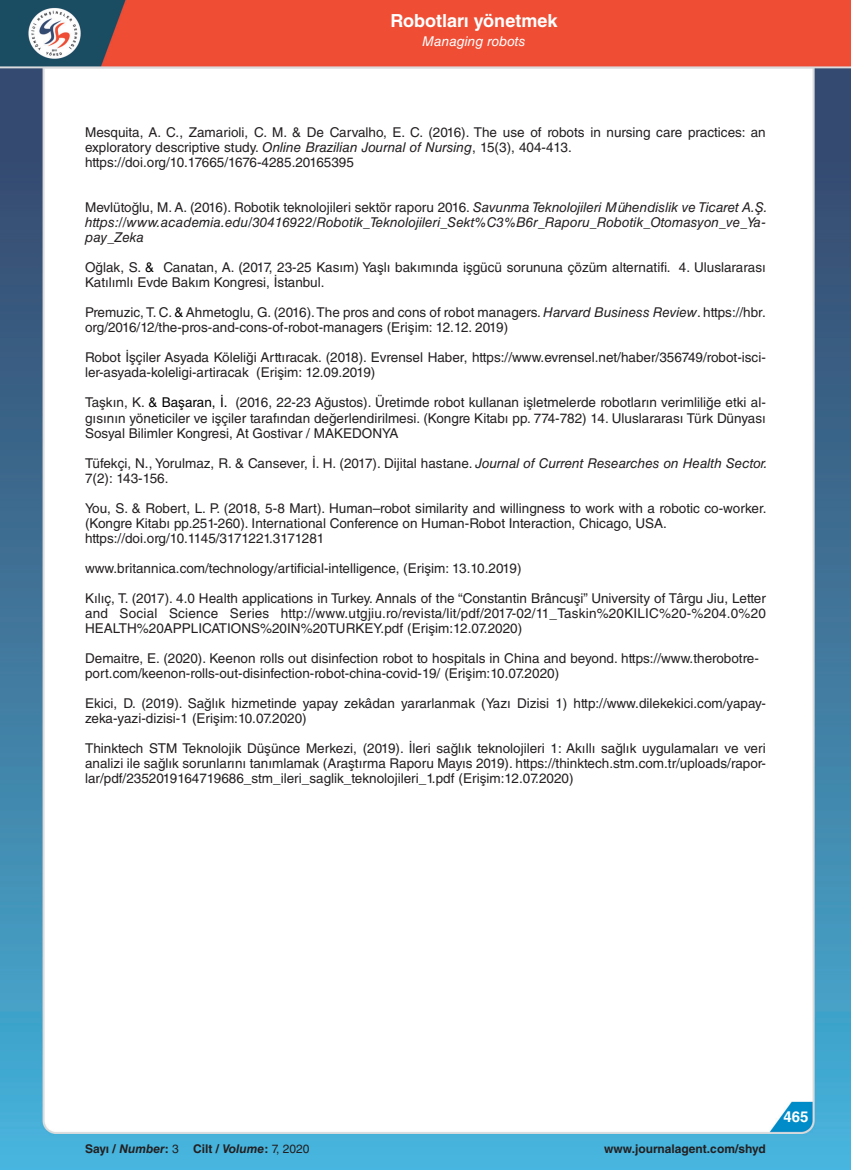
<style>
.page{position:relative;width:851px;height:1170px;background:#fff}
.page>*{position:absolute;margin:0;border:0;box-sizing:border-box;transform-origin:0 0}
.t1{font:700 18px "Helvetica LT Std";color:#fff}
.t2{font:700 15px "Helvetica LT Std";color:#fff}
.Gövde_A{font:13.5px/15px "Helvetica LT Std";color:#231f20}
.Gövde_A-2{font:italic 13.5px/15px "Helvetica LT Std";letter-spacing:.005em;color:#231f20}
.Heading_1{font:13.5px/15px "Helvetica LT Std";color:#231f20}
.t3{font:italic 13.5px "Helvetica LT Std";color:#fff}
.t4{font:700 12px "Helvetica LT Std";color:#231f20}
.s1{font-style:italic}
.s2{font-style:normal}
.s3{color:#000}
.s4{font-weight:400}
</style>
<div class="page">
<img style="left:0;top:0;width:850px;height:1169px">
<div style="left:85px;top:620px;width:680px;height:31px;background:#fff"></div>
<div style="left:85px;top:635px;width:680px;height:46px;background:#fff"></div>
<p class="t1" style="left:390px;top:9px;width:168px">Robotları yönetmek</p>
<p class="t3" style="left:422px;top:33px;width:105px">Managing robots</p>
<p class="Gövde_A" style="left:85px;top:125px;width:682px">Mesquita, A. C., Zamarioli, C. M. &amp; De Carvalho, E. C. (2016). The use of robots in nursing care practices: an exploratory descriptive study. <span class="s1">Online Brazilian Journal of Nursing</span>, 15(3), 404-413.</p>
<p class="Gövde_A" style="left:85px;top:155px;width:270px">https://doi.org/10.17665/1676-4285.20165395</p>
<p class="Gövde_A-2" style="left:85px;top:200px;width:684px"><span class="s2">Mevlütoğlu, M. A. (2016). Robotik teknolojileri sektör raporu 2016.</span> Savunma Teknolojileri Mühendislik ve Ticaret A.Ş. https://www.academia.edu/30416922/Robotik_Teknolojileri_Sekt%C3%B6r_Raporu_Robotik_Otomasyon_ve_Ya&shy;pay_Zeka</p>
<p class="Gövde_A" style="left:85px;top:260px;width:682px">Oğlak, S. <span class="s3">&amp;</span> Canatan, A. (2017, 23-25 Kasım) Yaşlı bakımında işgücü sorununa çözüm alternatifi. 4. Uluslararası<br>Katılımlı Evde Bakım Kongresi, İstanbul.</p>
<p class="Gövde_A" style="left:85px;top:305px;width:682px">Premuzic, T. C. <span class="s3">&amp;</span> Ahmetoglu, G. (2016). The pros and cons of robot managers. <span class="s1">Harvard Business Review</span>. https://hbr. org/2016/12/the-pros-and-cons-of-robot-managers (Erişim: 12.12. 2019)</p>
<p class="Gövde_A" style="left:85px;top:350px;width:682px">Robot İşçiler Asyada Köleliği Arttıracak. (2018). Evrensel Haber, https://www.evrensel.net/haber/356749/robot-isci&shy;ler-asyada-koleligi-artiracak (Erişim: 12.09.2019)</p>
<p class="Gövde_A" style="left:85px;top:395px;width:682px;text-align:justify">Taşkın, K. <span class="s3">&amp; Başaran, İ.</span> (2016, 22-23 Ağustos). Üretimde robot kullanan işletmelerde robotların verimliliğe etki al&shy;gısının yöneticiler ve işçiler tarafından değerlendirilmesi. (Kongre Kitabı pp. 774-782) 14. Uluslararası Türk Dünyası Sosyal Bilimler Kongresi, At Gostivar / MAKEDONYA</p>
<p class="Gövde_A" style="left:85px;top:455px;width:684px">Tüfekçi, N., Yorulmaz, R. &amp; Cansever, İ. H. (2017). Dijital hastane. <span class="s1">Journal of Current Researches on Health Sector.<br></span>7(2): 143-156.</p>
<p class="Gövde_A" style="left:85px;top:500px;width:683px">You, S. &amp; Robert, L. P. (2018, 5-8 Mart). Human–robot similarity and willingness to work with a robotic co-worker. (Kongre Kitabı pp.251-260). International Conference on Human-Robot Interaction, Chicago, USA.</p>
<p class="Gövde_A" style="left:85px;top:530px;width:241px">https://doi.org/10.1145/3171221.3171281</p>
<p class="Gövde_A" style="left:85px;top:560px;width:438px">www.britannica.com/technology/artificial-intelligence, (Erişim: 13.10.2019)</p>
<p class="Gövde_A" style="left:85px;top:590px;width:682px;text-align:justify">Kılıç, T. (2017). 4.0 Health applications in Turkey. Annals of the “Constantin Brâncuşi” University of Târgu Jiu, Letter and Social Science Series http://www.utgjiu.ro/revista/lit/pdf/2017-02/11_Taskin%20KILIC%20-%204.0%20<br>HEALTH%20APPLICATIONS%20IN%20TURKEY.pdf (Erişim:12.07.2020)</p>
<p class="Heading_1" style="left:85px;top:650px;width:675px">Demaitre, E. (2020). Keenon rolls out disinfection robot to hospitals in China and beyond. https://www.therobotre&shy;port.com/keenon-rolls-out-disinfection-robot-china-covid-19/ (Erişim:10.07.2020)</p>
<p class="Gövde_A" style="left:85px;top:695px;width:682px">Ekici, D. (2019). Sağlık hizmetinde yapay zekâdan yararlanmak (Yazı Dizisi 1) http://www.dilekekici.com/yapay&shy;zeka-yazi-dizisi-1 (Erişim:10.07.2020)</p>
<p class="Gövde_A" style="left:85px;top:740px;width:682px;text-align:justify">Thinktech STM Teknolojik Düşünce Merkezi, (2019). İleri sağlık teknolojileri 1: Akıllı sağlık uygulamaları ve veri analizi ile sağlık sorunlarını tanımlamak (Araştırma Raporu Mayıs 2019). https://thinktech.stm.com.tr/uploads/rapor&shy;lar/pdf/2352019164719686_stm_ileri_saglik_teknolojileri_1.pdf (Erişim:12.07.2020)</p>
<p class="t4" style="left:85px;top:1141px;width:226px">Sayı / <span class="s1">Number</span>: <span class="s4">3</span> Cilt / <span class="s1">Volume</span>: <span class="s4">7, 2020</span></p>
<p class="t4" style="left:604px;top:1141px;width:163px">www.journalagent.com/shyd</p>
<p class="t2" style="left:783px;top:1107px;width:27px">465</p>
</div>
